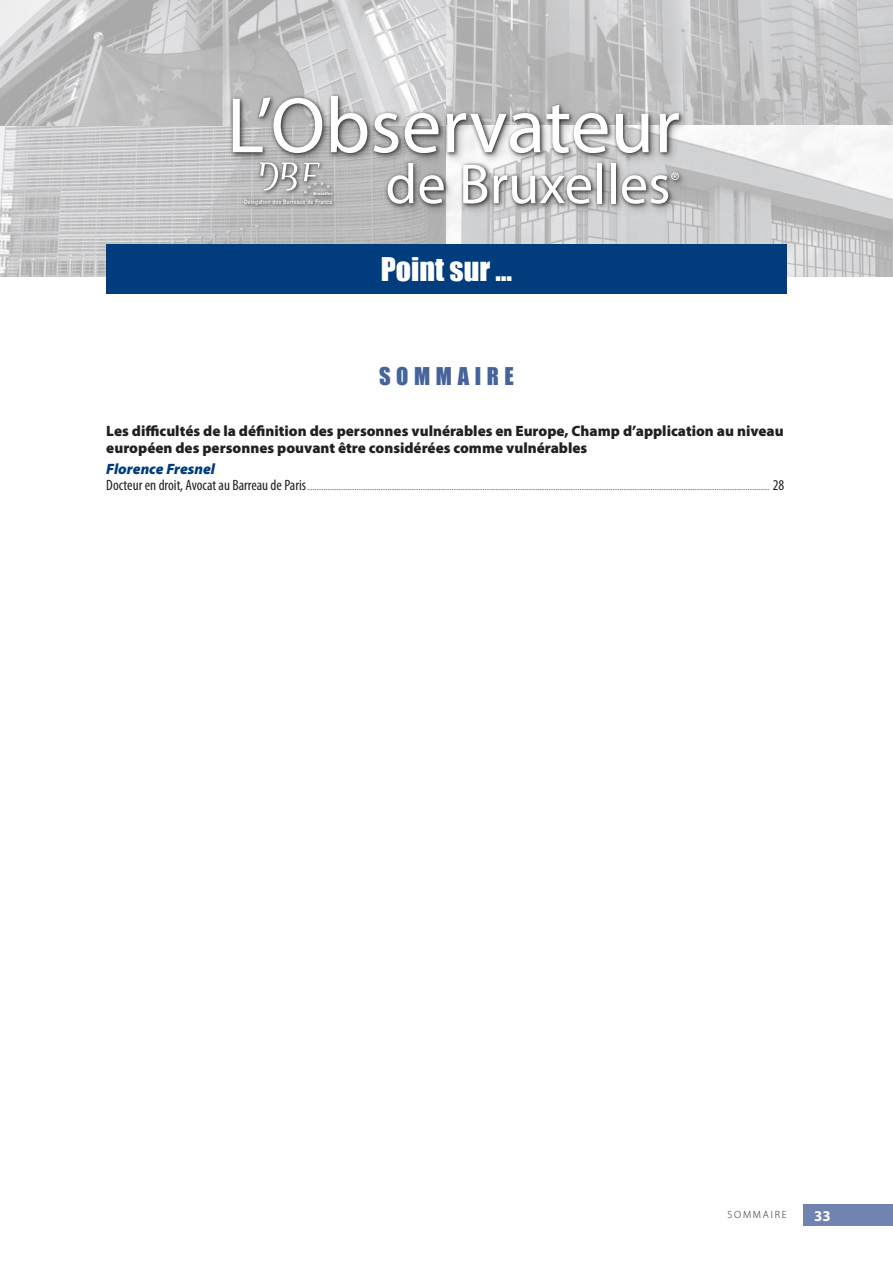
<style>
.page{position:relative;width:893px;height:1263px;background:#fff}
.page>*{position:absolute;margin:0;border:0;box-sizing:border-box;transform-origin:0 0}
.t1{font:79.2px "Myriad Pro";color:#fff}
.t2{font:56.55px "Myriad Pro";color:#fff}
.t3{font:30px "Impact";color:#fff}
.t4{font:22.65px "Myriad Pro";color:#fff}
.t5{font:22.5px "Impact";letter-spacing:.25em;color:#46639a}
.t6{font:900 15px/16.5px "Myriad Pro";color:#231f20}
.t7{font:italic 900 15px "Myriad Pro";color:#013d7d}
.t8{font:700 15px "Myriad Pro";color:#fff}
.t9{font:300 10.5px "Myriad Pro";color:#231f20}
.t10{font:500 6.15px "Helvetica Neue LT Std";letter-spacing:.05em;color:#fff;scale:.8 1}
.t11{font:italic 700 4.35px "Myriad Pro";letter-spacing:.05em;color:#fff}
.s1{font-weight:400;font-stretch:condensed;font-size:15px}
</style>
<div class="page">
<img style="left:0;top:0;width:893px;height:276px">
<div style="left:229px;top:92px;width:462px;height:124px;background:#231f20;opacity:.3"></div>
<img style="left:281px;top:162px;width:16px;height:29px">
<div style="left:106px;top:244px;width:681px;height:50px;background:#013d7d"></div>
<div style="left:804px;top:1205px;width:89px;height:21px;background:#7183b1"></div>
<h1 class="t1" style="left:227px;top:77px;width:455px">L’Observateur</h1>
<h2 class="t2" style="left:385px;top:149px;width:287px">de Bruxelles</h2>
<h3 class="t4" style="left:671px;top:167px;width:11px">®</h3>
<p class="t11" style="left:313px;top:191px;width:20px">Bruxelles</p>
<p class="t10" style="left:244px;top:198px;width:112px">Délégation des Barreaux de France</p>
<h3 class="t3" style="left:381px;top:251px;width:133px">Point sur …</h3>
<h3 class="t5" style="left:379px;top:363px;width:136px">SOMMAIRE</h3>
<h3 class="t6" style="left:106px;top:422px;width:679px">Les difficultés de la définition des personnes vulnérables en Europe, Champ d’application au niveau européen des personnes pouvant être considérées comme vulnérables</h3>
<h3 class="t7" style="left:106px;top:458px;width:110px">Florence Fresnel</h3>
<p class="t9" style="left:106px;top:480px;width:680px"><span class="s1">Docteur en droit, Avocat au Barreau de Paris</span>............................................................................................................................................................................................................................................................. <span class="s1">28</span></p>
<p class="t9" style="left:727px;top:1208px;width:16px">SOMMAIRE</p>
<h3 class="t8" style="left:814px;top:1206px;width:18px">33</h3>
</div>
